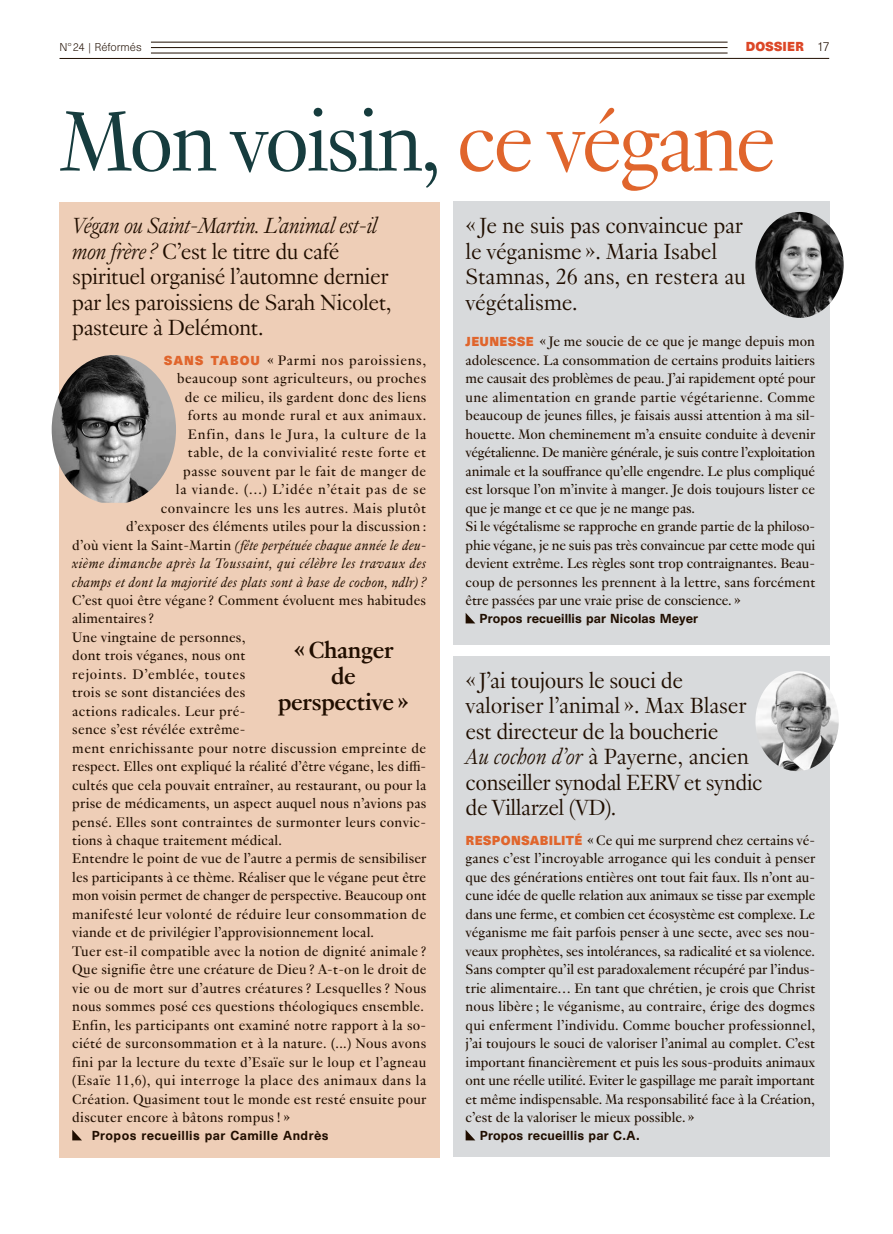
<style>
.page{position:relative;width:893px;height:1234px;background:#fff}
.page>*{position:absolute;margin:0;border:0;box-sizing:border-box;transform-origin:0 0}
.REF_Titres_indd{font:300 93px "Genath";letter-spacing:-.04em;color:#163c3e}
.REF_Exergue_indd{font:700 25.5px "Genath";letter-spacing:-.01em;color:#200e00}
.REF_Chapeaux_indd{font:300 24px/25.5px "Genath";letter-spacing:-.02em;color:#200e00}
.REF_Chapeaux_indd-2{font:300 24px/25.5px "Genath";color:#200e00}
.REF_Chapeaux_indd-3{font:italic 300 24px "Genath";letter-spacing:-.02em;color:#200e00}
.REF_Chapeaux_indd-4{font:15px/18.5px "Genath";letter-spacing:.02em;color:#200e00;text-align:justify}
.t1{font:italic 15px "Genath";letter-spacing:.025em;color:#200e00}
.REF_Chapeaux_indd-5{font:15px "Genath";letter-spacing:.055em;color:#200e00}
.REF_Chapeaux_indd-6{font:15px "Genath";letter-spacing:.05em;color:#200e00}
.REF_Chapeaux_indd-7{font:15px "Genath";letter-spacing:.04em;color:#200e00}
.REF_Chapeaux_indd-8{font:15px "Genath";letter-spacing:.06em;color:#200e00}
.REF_Chapeaux_indd-9{font:500 12px "Unica SB";letter-spacing:.02em;color:#200e00}
.REF_Chapeaux_indd-10{font:500 12px "Unica SB";letter-spacing:.04em;color:#200e00}
.t2{font:700 12px "Unica SB";color:#dc4727}
.t3{font:300 10.5px "Unica SB";color:#200e00}
.s1{font-weight:300;color:#200e00}
.s2{color:#e0652c}
.s3{font-style:italic}
.s4{font-family:"Unica SB";font-weight:700;font-size:12px;color:#e0652c}
.s5{font-style:normal}
</style>
<div class="page">
<div style="left:60px;top:202px;width:380px;height:955px;background:#eeceb7"></div>
<svg style="left:72px;top:1130px;width:10px;height:10px"></svg>
<img style="left:52px;top:355px;width:124px;height:147px">
<div style="left:453px;top:202px;width:376px;height:442px;background:#d8dadc"></div>
<svg style="left:466px;top:613px;width:9px;height:10px"></svg>
<div style="left:453px;top:656px;width:376px;height:501px;background:#d8dadc"></div>
<svg style="left:466px;top:1130px;width:9px;height:10px"></svg>
<img style="left:755px;top:212px;width:89px;height:106px">
<img style="left:755px;top:671px;width:84px;height:100px">
<hr style="left:60px;top:58px;width:769px;height:1px;background:#200e00">
<hr style="left:151px;top:53px;width:577px;height:1px;background:#200e00">
<hr style="left:151px;top:47px;width:577px;height:1px;background:#200e00">
<hr style="left:151px;top:42px;width:577px;height:1px;background:#200e00">
<p class="t3" style="left:60px;top:41px;width:84px">N° 24 | Réformés</p>
<p class="t2" style="left:746px;top:39px;width:85px">DOSSIER <span class="s1">17</span></p>
<p class="REF_Titres_indd" style="left:60px;top:76px;width:718px">Mon voisin, <span class="s2">ce végane</span></p>
<p class="REF_Chapeaux_indd-3" style="left:72px;top:209px;width:307px">Végan ou Saint-Martin. L’animal est-il</p>
<p class="REF_Chapeaux_indd" style="left:72px;top:236px;width:269px"><span class="s3">mon frère ?</span> C’est le titre du café</p>
<p class="REF_Chapeaux_indd" style="left:72px;top:262px;width:318px">spirituel organisé l’automne dernier</p>
<p class="REF_Chapeaux_indd" style="left:72px;top:287px;width:321px">par les paroissiens de Sarah Nicolet, pasteure à Delémont.</p>
<p class="REF_Chapeaux_indd-6" style="left:164px;top:349px;width:264px"><span class="s4">SANS TABOU</span> « Parmi nos paroissiens,</p>
<p class="REF_Chapeaux_indd-4" style="left:177px;top:368px;width:250px">beaucoup sont agriculteurs, ou proches</p>
<p class="REF_Chapeaux_indd-4" style="left:185px;top:387px;width:243px">de ce milieu, ils gardent donc des liens</p>
<p class="REF_Chapeaux_indd-7" style="left:188px;top:405px;width:240px">forts au monde rural et aux animaux.</p>
<p class="REF_Chapeaux_indd-8" style="left:188px;top:423px;width:240px">Enfin, dans le Jura, la culture de la</p>
<p class="REF_Chapeaux_indd-4" style="left:188px;top:442px;width:240px">table, de la convivialité reste forte et</p>
<p class="REF_Chapeaux_indd-4" style="left:183px;top:460px;width:244px">passe souvent par le fait de manger de</p>
<p class="REF_Chapeaux_indd-5" style="left:176px;top:479px;width:252px">la viande. (…) L’idée n’était pas de se</p>
<p class="REF_Chapeaux_indd-4" style="left:161px;top:497px;width:267px">convaincre les uns les autres. Mais plutôt</p>
<p class="REF_Chapeaux_indd-4" style="left:126px;top:516px;width:301px">d’exposer des éléments utiles pour la discussion :</p>
<p class="t1" style="left:72px;top:534px;width:355px"><span class="s5">d’où vient la Saint-Martin</span> (fête perpétuée chaque année le deu-</p>
<p class="t1" style="left:72px;top:552px;width:356px">xième dimanche après la Toussaint, qui célèbre les travaux des</p>
<p class="t1" style="left:72px;top:571px;width:355px">champs et dont la majorité des plats sont à base de cochon, ndlr) ?</p>
<p class="REF_Chapeaux_indd-4" style="left:72px;top:589px;width:355px">C’est quoi être végane ? Comment évoluent mes habitudes</p>
<p class="REF_Chapeaux_indd-4" style="left:72px;top:608px;width:84px">alimentaires ?</p>
<p class="REF_Chapeaux_indd-4" style="left:72px;top:626px;width:356px;text-align:left">Une vingtaine de personnes,<br>dont trois véganes, nous ont<br>rejoints. D’emblée, toutes<br>trois se sont distanciées des<br>actions radicales. Leur pré-<br>sence s’est révélée extrême-<br>ment enrichissante pour notre discussion empreinte de respect. Elles ont expliqué la réalité d’être végane, les diffi&shy;cultés que cela pouvait entraîner, au restaurant, ou pour la prise de médicaments, un aspect auquel nous n’avions pas pensé. Elles sont contraintes de surmonter leurs convic&shy;tions à chaque traitement médical.</p>
<p class="REF_Chapeaux_indd-4" style="left:72px;top:848px;width:356px">Entendre le point de vue de l’autre a permis de sensibiliser les participants à ce thème. Réaliser que le végane peut être mon voisin permet de changer de perspective. Beaucoup ont manifesté leur volonté de réduire leur consommation de viande et de privilégier l’approvisionnement local.</p>
<p class="REF_Chapeaux_indd-4" style="left:72px;top:940px;width:356px">Tuer est-il compatible avec la notion de dignité animale ?<br>Que signifie être une créature de Dieu ? A-t-on le droit de vie ou de mort sur d’autres créatures ? Lesquelles ? Nous nous sommes posé ces questions théologiques ensemble.</p>
<p class="REF_Chapeaux_indd-4" style="left:72px;top:1014px;width:356px">Enfin, les participants ont examiné notre rapport à la so&shy;ciété de surconsommation et à la nature. (...) Nous avons fini par la lecture du texte d’Esaïe sur le loup et l’agneau (Esaïe 11,6), qui interroge la place des animaux dans la Création. Quasiment tout le monde est resté ensuite pour discuter encore à bâtons rompus ! »</p>
<p class="REF_Chapeaux_indd-10" style="left:92px;top:1128px;width:238px">Propos recueillis par Camille Andrès</p>
<p class="REF_Chapeaux_indd" style="left:466px;top:211px;width:279px">« Je ne suis pas convaincue par</p>
<p class="REF_Chapeaux_indd" style="left:466px;top:236px;width:253px">le véganisme ». Maria Isabel</p>
<p class="REF_Chapeaux_indd-2" style="left:466px;top:262px;width:282px">Stamnas, 26 ans, en restera au végétalisme.</p>
<p class="REF_Chapeaux_indd-4" style="left:466px;top:331px;width:351px"><span class="s4">JEUNESSE</span> « Je me soucie de ce que je mange depuis mon adolescence. La consommation de certains produits laitiers me causait des problèmes de peau. J’ai rapidement opté pour une alimentation en grande partie végétarienne. Comme beaucoup de jeunes filles, je faisais aussi attention à ma sil&shy;houette. Mon cheminement m’a ensuite conduite à devenir végétalienne. De manière générale, je suis contre l’exploitation animale et la souffrance qu’elle engendre. Le plus compliqué est lorsque l’on m’invite à manger. Je dois toujours lister ce que je mange et ce que je ne mange pas.</p>
<p class="REF_Chapeaux_indd-4" style="left:466px;top:516px;width:351px">Si le végétalisme se rapproche en grande partie de la philoso&shy;phie végane, je ne suis pas très convaincue par cette mode qui devient extrême. Les règles sont trop contraignantes. Beau&shy;coup de personnes les prennent à la lettre, sans forcément être passées par une vraie prise de conscience. »</p>
<p class="REF_Chapeaux_indd-9" style="left:480px;top:611px;width:220px">Propos recueillis par Nicolas Meyer</p>
<p class="REF_Exergue_indd" style="left:294px;top:631px;width:101px">« Changer</p>
<p class="REF_Exergue_indd" style="left:331px;top:657px;width:26px">de</p>
<p class="REF_Exergue_indd" style="left:278px;top:683px;width:132px">perspective »</p>
<p class="REF_Chapeaux_indd" style="left:466px;top:665px;width:219px">« J’ai toujours le souci de</p>
<p class="REF_Chapeaux_indd" style="left:466px;top:691px;width:283px">valoriser l’animal ». Max Blaser est directeur de la boucherie</p>
<p class="REF_Chapeaux_indd" style="left:466px;top:742px;width:298px"><span class="s3">Au cochon d’or</span> à Payerne, ancien conseiller synodal EERV et syndic de Villarzel (VD).</p>
<p class="REF_Chapeaux_indd-4" style="left:466px;top:829px;width:351px"><span class="s4">RESPONSABILITÉ</span> « Ce qui me surprend chez certains vé&shy;ganes c’est l’incroyable arrogance qui les conduit à penser que des générations entières ont tout fait faux. Ils n’ont au&shy;cune idée de quelle relation aux animaux se tisse par exemple dans une ferme, et combien cet écosystème est complexe. Le véganisme me fait parfois penser à une secte, avec ses nou&shy;veaux prophètes, ses intolérances, sa radicalité et sa violence.<br>Sans compter qu’il est paradoxalement récupéré par l’indus&shy;trie alimentaire… En tant que chrétien, je crois que Christ nous libère ; le véganisme, au contraire, érige des dogmes qui enferment l’individu. Comme boucher professionnel, j’ai toujours le souci de valoriser l’animal au complet. C’est important financièrement et puis les sous-produits animaux ont une réelle utilité. Eviter le gaspillage me paraît important et même indispensable. Ma responsabilité face à la Création, c’est de la valoriser le mieux possible. »</p>
<p class="REF_Chapeaux_indd-9" style="left:480px;top:1128px;width:162px">Propos recueillis par C.A.</p>
</div>
